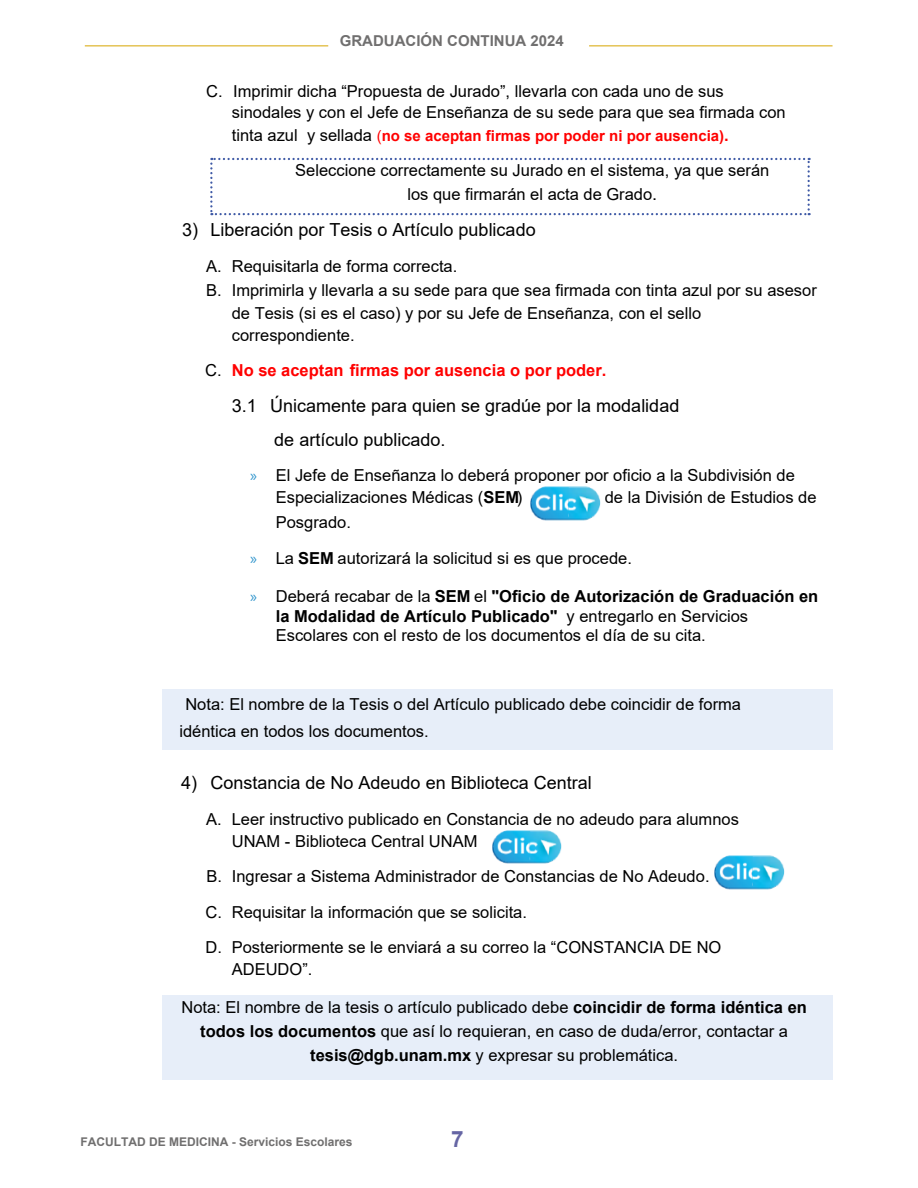
<style>
.page{position:relative;width:918px;height:1188px;background:#fff}
.page>*{position:absolute;margin:0;border:0;box-sizing:border-box;transform-origin:0 0}
.t1{font:700 22.5px "Arial";color:#6565a4}
.t2{font:18px/33.9px "Arial";color:#000}
.t3{font:16.5px/24px "Arial";color:#000}
.t4{font:700 16.5px "Arial";color:#f00}
.t5{font:700 15px "Arial";color:#f00}
.t6{font:700 15px "Arial";color:#706f6f}
.t7{font:700 12px "Arial";color:#706f6f}
.s1{font-weight:400;font-size:16.5px;color:#000}
.s2{font-weight:400}
.s3{font-size:16.5px}
.s4{font-size:18px}
.s5{font-weight:400;color:#000}
.s6{font-family:"Myriad Pro";color:#3095cc}
.s7{font-weight:700}
</style>
<div class="page">
<hr style="left:85px;top:45px;width:243px;height:1px;background:#d7a500">
<hr style="left:589px;top:45px;width:244px;height:1px;background:#d7a500">
<div style="left:163px;top:689px;width:670px;height:61px;background:#e7eef9"></div>
<div style="left:163px;top:995px;width:670px;height:84px;background:#e7eef9"></div>
<svg style="left:210px;top:158px;width:600px;height:57px"></svg>
<img style="left:530px;top:486px;width:71px;height:35px">
<img style="left:492px;top:830px;width:70px;height:34px">
<img style="left:714px;top:855px;width:71px;height:35px">
<p class="t6" style="left:340px;top:30px;width:226px">GRADUACIÓN CONTINUA 2024</p>
<p class="t3" style="left:232px;top:80px;width:555px;line-height:21.6px;text-indent:-26px">C. Imprimir dicha “Propuesta de Jurado”, llevarla con cada uno de sus sinodales y con el Jefe de Enseñanza de su sede para que sea firmada con</p>
<p class="t5" style="left:232px;top:125px;width:499px"><span class="s1">tinta azul y sellada</span> <span class="s2">(</span>no se aceptan firmas por poder ni por ausencia)<span class="s3">.</span></p>
<p class="t3" style="left:295px;top:158px;width:476px;text-align:center">Seleccione correctamente su Jurado en el sistema, ya que serán los que firmarán el acta de Grado<span class="s4">.</span></p>
<p class="t2" style="left:182px;top:213px;width:355px">3) Liberación por Tesis o Artículo publicado</p>
<p class="t3" style="left:206px;top:254px;width:612px;line-height:24.5px">A. Requisitarla de forma correcta.<br>B. Imprimirla y llevarla a su sede para que sea firmada con tinta azul por su asesor</p>
<p class="t3" style="left:232px;top:302px;width:471px;line-height:22.5px">de Tesis (si es el caso) y por su Jefe de Enseñanza, con el sello correspondiente.</p>
<p class="t4" style="left:205px;top:358px;width:403px"><span class="s5">C.</span> No se aceptan firmas por ausencia o por poder.</p>
<p class="t2" style="left:274px;top:389px;width:407px;text-indent:-43px">3.1 Únicamente para quien se gradúe por la modalidad de artículo publicado.</p>
<p class="t3" style="left:276px;top:464px;width:521px;line-height:22.2px;text-indent:-26px"><span class="s6">»</span> El Jefe de Enseñanza lo deberá proponer por oficio a la Subdivisión de<br>Especializacion es Médicas (<span class="s7">SEM</span> )</p>
<p class="t3" style="left:605px;top:485px;width:213px">de la División de Estudios de</p>
<p class="t3" style="left:250px;top:504px;width:383px;line-height:36px;text-indent:26px">Posgrado.<br><span class="s6">»</span> La <span class="s7">SEM</span> autorizará la solicitud si es que procede.</p>
<p class="t3" style="left:276px;top:586px;width:544px;line-height:19.8px;text-indent:-26px"><span class="s6">»</span> Deberá recabar de la <span class="s7">SEM</span> el <span class="s7">"Oficio de Autorización de Graduación en la Modalidad de Artículo Publicado"</span> y entregarlo en Servicios<br>Escolares con el resto de los documentos el día de su cita.</p>
<p class="t3" style="left:179px;top:690px;width:563px;line-height:27.5px;text-indent:6px">Nota: El nombre de la Tesis o del Artículo publicado debe coincidir de forma idéntica en todos los documentos.</p>
<p class="t2" style="left:181px;top:766px;width:412px">4) Constancia de No Adeudo en Biblioteca Central</p>
<p class="t3" style="left:232px;top:808px;width:509px;line-height:22.5px;text-indent:-26px">A. Leer instructivo publicado en Constancia de no adeudo para alumnos<br>UNAM - Biblioteca Central UNAM</p>
<p class="t3" style="left:206px;top:859px;width:517px;line-height:35.2px">B. Ingresar a Sistema Administrador de Constancias de No Adeudo.<br>C. Requisitar la información que se solicita.<br>D. Posteriormente se le enviará a su correo la “CONSTANCIA DE NO</p>
<p class="t3" style="left:232px;top:958px;width:82px">ADEUDO”.</p>
<p class="t3" style="left:181px;top:995px;width:627px;text-align:center">Nota: El nombre de la tesis o artículo publicado debe <span class="s7">coincidir de forma idéntica en todos los documentos</span> que así lo requieran, en caso de duda/error, contactar a <span class="s7">tesis@dgb.unam.mx</span> y expresar su problemática.</p>
<p class="t7" style="left:81px;top:1134px;width:274px">FACULTAD DE MEDICINA - Servicios Escolares</p>
<h1 class="t1" style="left:451px;top:1123px;width:14px">7</h1>
</div>
